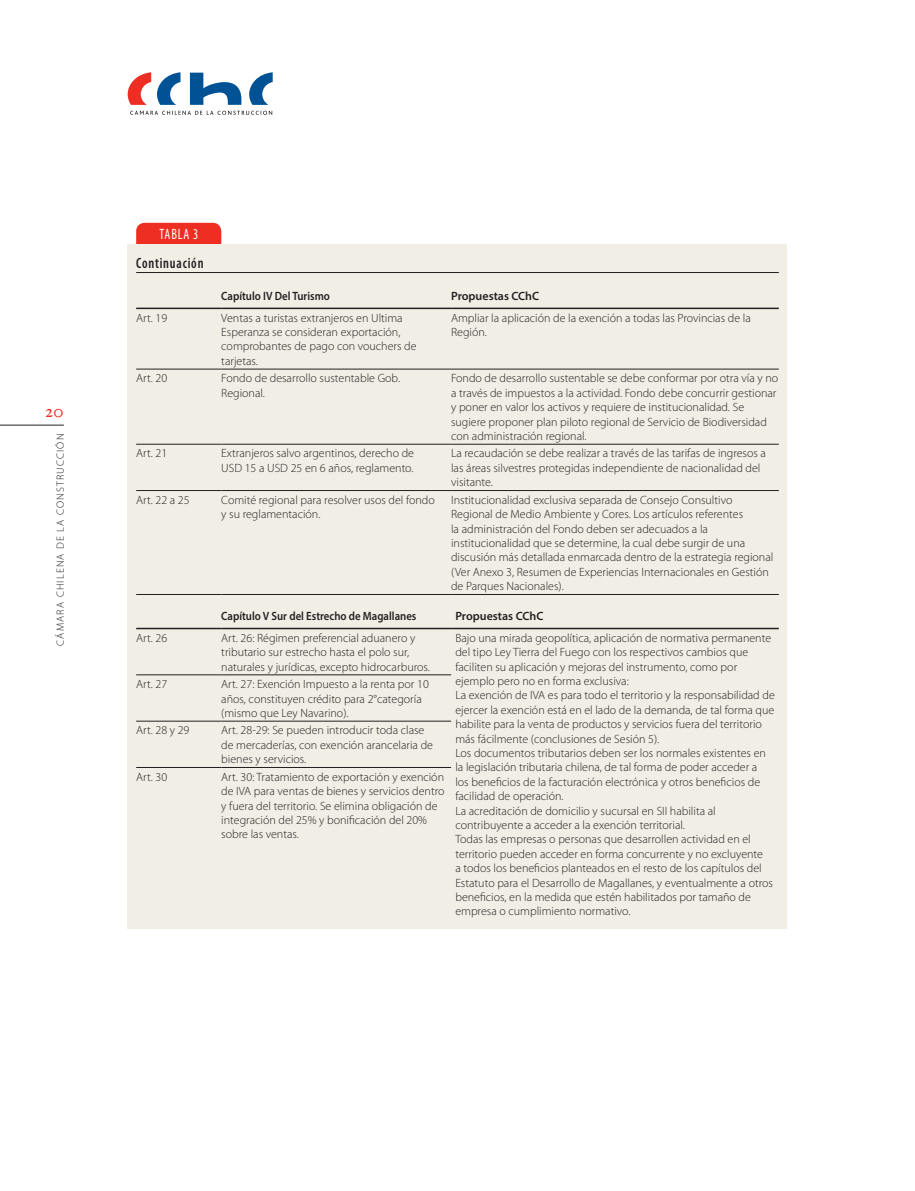
<style>
.page{position:relative;width:915px;height:1191px;background:#fff}
.page>*{position:absolute;margin:0;border:0;box-sizing:border-box;transform-origin:0 0}
.t1{font:18px "Hoefler Text";color:#ee2e22}
.t2{font:600 condensed 15px "Myriad Pro";letter-spacing:.06em;color:#231f20;scale:.9 1}
.t3{font:condensed 15px "Myriad Pro";letter-spacing:.07em;color:#fff;scale:.9 1}
.t4{font:300 12px/14.4px "Myriad Pro";color:#231f20}
.t5{font:600 12px "Myriad Pro";color:#231f20;scale:.9 1}
.t6{font:600 12px "Myriad Pro";color:#231f20}
.t7{font:300 10.5px "Myriad Pro";letter-spacing:.11em;color:#231f20}
</style>
<div class="page">
<svg style="left:190px;top:73px;width:51px;height:32px"></svg>
<svg style="left:249px;top:72px;width:23px;height:33px"></svg>
<svg style="left:157px;top:72px;width:23px;height:33px"></svg>
<svg style="left:128px;top:72px;width:23px;height:33px"></svg>
<svg style="left:130px;top:111px;width:142px;height:4px"></svg>
<hr style="left:0;top:425px;width:64px;height:1px;background:#231f20">
<div style="left:136px;top:223px;width:85px;height:60px;background:#ee2e22;border-radius:9px"></div>
<div style="left:128px;top:244px;width:659px;height:684px;background:#f1eee6"></div>
<hr style="left:136px;top:272px;width:642px;height:1px;background:#231f20">
<hr style="left:136px;top:369px;width:85px;height:1px;background:#231f20">
<hr style="left:221px;top:369px;width:230px;height:1px;background:#231f20">
<hr style="left:451px;top:369px;width:327px;height:1px;background:#231f20">
<hr style="left:136px;top:444px;width:85px;height:1px;background:#231f20">
<hr style="left:221px;top:444px;width:230px;height:1px;background:#231f20">
<hr style="left:451px;top:444px;width:327px;height:1px;background:#231f20">
<hr style="left:136px;top:490px;width:85px;height:1px;background:#231f20">
<hr style="left:221px;top:490px;width:230px;height:1px;background:#231f20">
<hr style="left:451px;top:490px;width:327px;height:1px;background:#231f20">
<hr style="left:136px;top:674px;width:85px;height:1px;background:#231f20">
<hr style="left:221px;top:674px;width:230px;height:1px;background:#231f20">
<hr style="left:136px;top:721px;width:85px;height:1px;background:#231f20">
<hr style="left:221px;top:721px;width:230px;height:1px;background:#231f20">
<hr style="left:136px;top:308px;width:85px;height:1px;background:#231f20">
<hr style="left:221px;top:308px;width:230px;height:1px;background:#231f20">
<hr style="left:451px;top:308px;width:327px;height:1px;background:#231f20">
<hr style="left:136px;top:628px;width:85px;height:1px;background:#231f20">
<hr style="left:221px;top:628px;width:230px;height:1px;background:#231f20">
<hr style="left:451px;top:628px;width:327px;height:1px;background:#231f20">
<hr style="left:136px;top:767px;width:85px;height:1px;background:#231f20">
<hr style="left:221px;top:767px;width:230px;height:1px;background:#231f20">
<hr style="left:136px;top:594px;width:85px;height:1px;background:#231f20">
<hr style="left:221px;top:594px;width:230px;height:1px;background:#231f20">
<hr style="left:451px;top:594px;width:327px;height:1px;background:#231f20">
<h1 class="t1" style="left:45px;top:400px;width:20px">20</h1>
<p class="t7" style="left:54px;top:646px;width:214px;rotate:-90deg">CÁMARA CHILENA DE LA CONSTRUCCIÓN</p>
<p class="t3" style="left:159px;top:225px;width:45px">TABLA 3</p>
<p class="t2" style="left:136px;top:254px;width:76px">Continuación</p>
<p class="t5" style="left:221px;top:288px;width:122px">Capítulo IV Del Turismo</p>
<p class="t6" style="left:451px;top:288px;width:90px">Propuestas CChC</p>
<p class="t4" style="left:136px;top:310px;width:33px">Art. 19</p>
<p class="t4" style="left:221px;top:310px;width:197px">Ventas a turistas extranjeros en Ultima<br>Esperanza se consideran exportación, comprobantes de pago con vouchers de tarjetas.</p>
<p class="t4" style="left:451px;top:310px;width:301px">Ampliar la aplicación de la exención a todas las Provincias de la<br>Región.</p>
<p class="t4" style="left:136px;top:371px;width:33px">Art. 20</p>
<p class="t4" style="left:221px;top:371px;width:180px">Fondo de desarrollo sustentable Gob.<br>Regional.</p>
<p class="t4" style="left:451px;top:371px;width:328px">Fondo de desarrollo sustentable se debe conformar por otra vía y no a través de impuestos a la actividad. Fondo debe concurrir gestionar y poner en valor los activos y requiere de institucionalidad. Se sugiere proponer plan piloto regional de Servicio de Biodiversidad con administración regional.</p>
<p class="t4" style="left:136px;top:446px;width:33px">Art. 21</p>
<p class="t4" style="left:221px;top:446px;width:194px">Extranjeros salvo argentinos, derecho de<br>USD 15 a USD 25 en 6 años, reglamento.</p>
<p class="t4" style="left:451px;top:446px;width:316px">La recaudación se debe realizar a través de las tarifas de ingresos a las áreas silvestres protegidas independiente de nacionalidad del visitante.</p>
<p class="t4" style="left:136px;top:492px;width:55px">Art. 22 a 25</p>
<p class="t4" style="left:221px;top:492px;width:215px">Comité regional para resolver usos del fondo y su reglamentación.</p>
<p class="t4" style="left:451px;top:492px;width:323px">Institucionalidad exclusiva separada de Consejo Consultivo Regional de Medio Ambiente y Cores. Los artículos referentes<br>la administración del Fondo deben ser adecuados a la institucionalidad que se determine, la cual debe surgir de una discusión más detallada enmarcada dentro de la estrategia regional (Ver Anexo 3, Resumen de Experiencias Internacionales en Gestión de Parques Nacionales).</p>
<p class="t5" style="left:221px;top:608px;width:218px">Capítulo V Sur del Estrecho de Magallanes</p>
<p class="t6" style="left:455px;top:608px;width:90px">Propuestas CChC</p>
<p class="t4" style="left:136px;top:630px;width:33px">Art. 26</p>
<p class="t4" style="left:221px;top:630px;width:210px">Art. 26: Régimen preferencial aduanero y tributario sur estrecho hasta el polo sur, naturales y jurídicas, excepto hidrocarburos.</p>
<p class="t4" style="left:455px;top:630px;width:321px">Bajo una mirada geopolítica, aplicación de normativa permanente del tipo Ley Tierra del Fuego con los respectivos cambios que faciliten su aplicación y mejoras del instrumento, como por ejemplo pero no en forma exclusiva:<br>La exención de IVA es para todo el territorio y la responsabilidad de ejercer la exención está en el lado de la demanda, de tal forma que habilite para la venta de productos y servicios fuera del territorio más fácilmente (conclusiones de Sesión 5).<br>Los documentos tributarios deben ser los normales existentes en la legislación tributaria chilena, de tal forma de poder acceder a<br>los beneficios de la facturación electrónica y otros beneficios de facilidad de operación.<br>La acreditación de domicilio y sucursal en SII habilita al contribuyente a acceder a la exención territorial.<br>Todas las empresas o personas que desarrollen actividad en el territorio pueden acceder en forma concurrente y no excluyente<br>a todos los beneficios planteados en el resto de los capítulos del Estatuto para el Desarrollo de Magallanes, y eventualmente a otros beneficios, en la medida que estén habilitados por tamaño de empresa o cumplimiento normativo.</p>
<p class="t4" style="left:136px;top:677px;width:33px">Art. 27</p>
<p class="t4" style="left:221px;top:677px;width:209px">Art. 27: Exención Impuesto a la renta por 10 años, constituyen crédito para 2°categoría (mismo que Ley Navarino).</p>
<p class="t4" style="left:136px;top:723px;width:55px">Art. 28 y 29</p>
<p class="t4" style="left:221px;top:723px;width:213px">Art. 28-29: Se pueden introducir toda clase de mercaderías, con exención arancelaria de bienes y servicios.</p>
<p class="t4" style="left:136px;top:769px;width:33px">Art. 30</p>
<p class="t4" style="left:221px;top:769px;width:225px">Art. 30: Tratamiento de exportación y exención de IVA para ventas de bienes y servicios dentro y fuera del territorio. Se elimina obligación de integración del 25% y bonificación del 20% sobre las ventas.</p>
</div>
